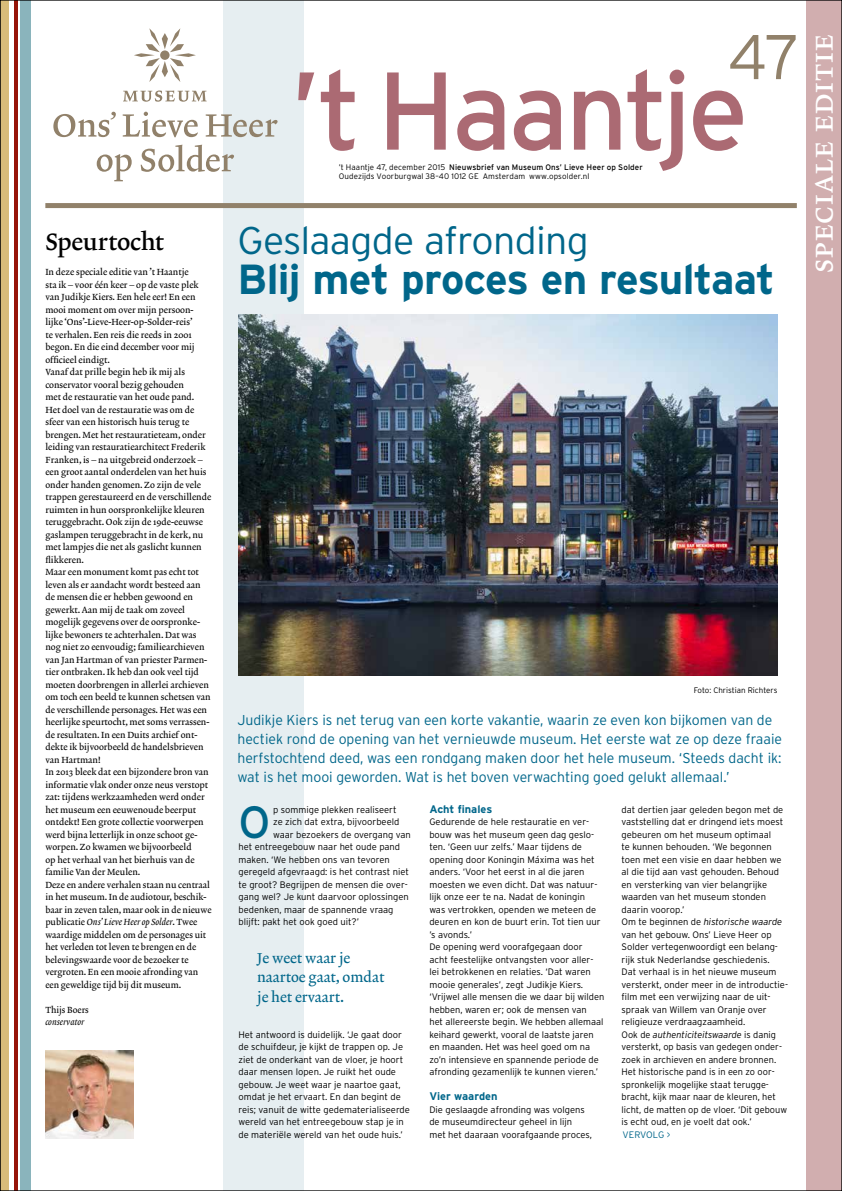
<style>
.page{position:relative;width:842px;height:1191px;background:#fff}
.page>*{position:absolute;margin:0;border:0;box-sizing:border-box;transform-origin:0 0}
.t1{font:110.2px "Interstate";letter-spacing:-.035em;color:#ab6a73}
.t2{font:300 63px "Interstate";color:#91816a}
.t3{font:45.1px "Interstate";color:#00668a}
.t4{font:700 42px "Interstate";letter-spacing:-.02em;color:#00668a}
.t5{font:300 38.5px "Interstate";letter-spacing:-.02em;color:#00668a}
.t6{font:32px "Lexicon No 2 A Roman SC";letter-spacing:.035em;color:#fff}
.t7{font:24px "Lexicon No 2 B Roman Txt";letter-spacing:-.01em;color:#000}
.t8{font:14.5px/19.5px "Lexicon No 2 A Roman Txt";color:#00668a}
.t9{font:300 14.3px/18.7px "Interstate";color:#00668a}
.t10{font:700 11px "Interstate";color:#00668a}
.t11{font:300 9.4px/12.5px "Interstate";color:#000}
.t12{font:300 9.4px "Interstate";letter-spacing:-.01em;color:#00668a}
.t13{font:9px/12.5px "Lexicon No 2 A Roman Txt";color:#000}
.t14{font:9px/12.5px "Lexicon No 2 A Roman Osf";color:#000}
.t15{font:9px "Lexicon No 2 A Italic Txt";color:#000}
.t16{font:300 8px/9.6px "Interstate";letter-spacing:.01em;color:#000}
.s1{font-family:"Lexicon No 2 A Roman Txt"}
.s2{font-family:"Lexicon No 2 A Roman Osf"}
.s3{font-weight:400}
.s4{font-style:italic}
</style>
<div class="page">
<div style="left:806px;top:0;width:36px;height:1191px;background:#d1aeaf"></div>
<div style="left:223px;top:0;width:81px;height:1191px;background:#e6eef1"></div>
<img style="left:45px;top:1050px;width:88px;height:88px">
<div style="left:45px;top:203px;width:752px;height:5px;background:#91816a"></div>
<img style="left:238px;top:315px;width:539px;height:360px">
<svg style="left:123px;top:90px;width:84px;height:12px"></svg>
<svg style="left:97px;top:145px;width:137px;height:36px"></svg>
<svg style="left:134px;top:28px;width:62px;height:54px"></svg>
<svg style="left:53px;top:112px;width:225px;height:25px"></svg>
<div style="left:20px;top:0;width:10px;height:1191px;background:#8ab4bc"></div>
<div style="left:0;top:0;width:9px;height:1191px;background:#d8bc7a"></div>
<hr style="left:14px;top:0;width:3px;height:1191px;background:#961409">
<h3 class="t7" style="left:45px;top:228px;width:120px">Speurtocht</h3>
<p class="t13" style="left:45px;top:266px;width:168px">In deze speciale editie van ’t Haantje<br>sta ik – voor één keer – op de vaste plek van Judikje Kiers. Een hele eer! En een mooi moment om over mijn persoon&shy;lijke ‘Ons’-Lieve-Heer-op-Solder-reis’<br>te verhalen. Een reis die reeds in 2001 begon. En die eind december voor mij officieel eindigt.<br>Vanaf dat prille begin heb ik mij als conservator vooral bezig gehouden<br>met de restauratie van het oude pand.<br>Het doel van de restauratie was om de sfeer van een historisch huis terug te brengen. Met het restauratieteam, onder leiding van restauratiearchitect Frederik Franken, is – na uitgebreid onderzoek – een groot aantal onderdelen van het huis onder handen genomen. Zo zijn de vele trappen gerestaureerd en de verschillende ruimten in hun oorspronkelijke kleuren teruggebracht. Ook zijn de 19de-eeuwse gaslampen teruggebracht in de kerk, nu met lampjes die net als gaslicht kunnen flikkeren.<br>Maar een monument komt pas echt tot leven als er aandacht wordt besteed aan de mensen die er hebben gewoond en gewerkt. Aan mij de taak om zoveel mogelijk gegevens over de oorspronke&shy;lijke bewoners te achterhalen. Dat was nog niet zo eenvoudig; familiearchieven van Jan Hartman of van priester Parmen&shy;tier ontbraken. Ik heb dan ook veel tijd moeten doorbrengen in allerlei archieven om toch een beeld te kunnen schetsen van de verschillende personages. Het was een heerlijke speurtocht, met soms verrassen&shy;de resultaten. In een Duits archief ont&shy;dekte ik bijvoorbeeld de handelsbrieven van Hartman!<br>In 2013 bleek dat een bijzondere bron van informatie vlak onder onze neus verstopt zat: tijdens werkzaamheden werd onder het museum een eeuwenoude beerput ontdekt! Een grote collectie voorwerpen werd bijna letterlijk in onze schoot ge&shy;worpen. Zo kwamen we bijvoorbeeld<br>op het verhaal van het bierhuis van de familie Van der Meulen.<br>Deze en andere verhalen staan nu centraal in het museum. In de audiotour, beschik&shy;baar in zeven talen, maar ook in de nieuwe</p>
<p class="t15" style="left:45px;top:917px;width:154px"><span class="s1">publicatie</span> Ons’ Lieve Heer op Solder<span class="s1">. Twee</span></p>
<p class="t13" style="left:45px;top:929px;width:162px">waardige middelen om de personages uit het verleden tot leven te brengen en de belevingswaarde voor <span class="s2">de bezoeker te</span></p>
<p class="t14" style="left:45px;top:966px;width:154px">vergroten. En een mooie afronding van een geweldige tijd bij dit museum.</p>
<p class="t13" style="left:45px;top:1004px;width:45px">Thijs Boers</p>
<p class="t15" style="left:45px;top:1017px;width:41px">conservator</p>
<h2 class="t2" style="left:728px;top:22px;width:74px">47</h2>
<h1 class="t1" style="left:291px;top:49px;width:459px">’t Haantje</h1>
<p class="t16" style="left:339px;top:162px;width:306px">’t Haantje 47, december 2015 <span class="s3">Nieuwsbrief van Museum Ons’ Lieve Heer op Solder<br></span>Oudezijds Voorburgwal 38–40 1012 GE Amsterdam www.opsolder.nl</p>
<h3 class="t5" style="left:237px;top:219px;width:353px">Geslaagde afronding</h3>
<h3 class="t4" style="left:237px;top:256px;width:539px">Blij met proces en resultaat</h3>
<h3 class="t6" style="left:803px;top:273px;width:241px;rotate:-90deg">speciale editie</h3>
<p class="t16" style="left:694px;top:685px;width:85px">Foto: Christian Richters</p>
<p class="t9" style="left:237px;top:710px;width:546px">Judikje Kiers is net terug van een korte vakantie, waarin ze even kon bijkomen van de hectiek rond de opening van het vernieuwde museum. Het eerste wat ze op deze fraaie herfstochtend deed, was een rondgang maken door het hele museum. ‘Steeds dacht ik: wat is het mooi geworden. Wat is het boven verwachting goed gelukt allemaal.’</p>
<h3 class="t3" style="left:238px;top:796px;width:33px">O</h3>
<p class="t11" style="left:273px;top:803px;width:125px">p sommige plekken realiseert</p>
<p class="t11" style="left:273px;top:815px;width:128px">ze zich dat extra, bijvoorbeeld</p>
<p class="t11" style="left:273px;top:828px;width:139px">waar bezoekers de overgang van</p>
<p class="t11" style="left:238px;top:840px;width:163px">het entreegebouw naar het oude pand</p>
<p class="t11" style="left:238px;top:853px;width:153px">maken. ‘We hebben ons van tevoren</p>
<p class="t11" style="left:238px;top:865px;width:172px">geregeld afgevraagd: is het contrast niet</p>
<p class="t11" style="left:238px;top:878px;width:171px">te groot? Begrijpen de mensen die over-</p>
<p class="t11" style="left:238px;top:890px;width:172px">gang wel? Je kunt daarvoor oplossingen</p>
<p class="t11" style="left:238px;top:903px;width:157px">bedenken, maar de spannende vraag</p>
<p class="t11" style="left:238px;top:915px;width:122px">blijft: pakt het ook goed uit?’</p>
<h3 class="t8" style="left:257px;top:948px;width:129px">Je weet waar je naartoe gaat, omdat je het ervaart.</h3>
<p class="t11" style="left:238px;top:1028px;width:173px">Het antwoord is duidelijk. ‘Je gaat door de schuifdeur, je kijkt de trappen op. Je ziet de onderkant van de vloer, je hoort daar mensen lopen. Je ruikt het oude gebouw. Je weet waar je naartoe gaat, omdat je het ervaart. En dan begint de reis; vanuit de witte gedematerialiseerde wereld van het entreegebouw stap je in de materiële wereld van het oude huis.’</p>
<p class="t10" style="left:429px;top:802px;width:64px">Acht finales</p>
<p class="t11" style="left:429px;top:815px;width:177px">Gedurende de hele restauratie en ver&shy;bouw was het museum geen dag geslo&shy;ten. ‘Geen uur zelfs.’ Maar tijdens de opening door Koningin Máxima was het anders. ‘Voor het eerst in al die jaren moesten we even dicht. Dat was natuur&shy;lijk onze eer te na. Nadat de koningin<br>was vertrokken, openden we meteen de deuren en kon de buurt erin. Tot tien uur ’s avonds.’<br>De opening werd voorafgegaan door<br>acht feestelijke ontvangsten voor aller&shy;lei betrokkenen en relaties. ‘Dat waren mooie generales’, zegt Judikje Kiers. ‘Vrijwel alle mensen die we daar bij wilden hebben, waren er; ook de mensen van<br>het allereerste begin. We hebben allemaal keihard gewerkt, vooral de laatste jaren en maanden. Het was heel goed om na zo’n intensieve en spannende periode de afronding gezamenlijk te kunnen vieren.’</p>
<p class="t10" style="left:429px;top:1090px;width:70px">Vier waarden</p>
<p class="t11" style="left:429px;top:1103px;width:164px">Die geslaagde afronding was volgens de museumdirecteur geheel in lijn<br>met het daaraan voorafgaande proces,</p>
<p class="t11" style="left:621px;top:803px;width:168px">dat dertien jaar geleden begon met de vaststelling dat er dringend iets moest gebeuren om het museum optimaal<br>te kunnen behouden. ‘We begonnen toen met een visie en daar hebben we al die tijd aan vast gehouden. Behoud en versterking van vier belangrijke waarden van het museum stonden daarin voorop.’<br>Om te beginnen de <span class="s4">historische waarde </span>van het gebouw. Ons’ Lieve Heer op Solder vertegenwoordigt een belang&shy;rijk stuk Nederlandse geschiedenis.<br>Dat verhaal is in het nieuwe museum versterkt, onder meer in de introductie&shy;film met een verwijzing naar de uit&shy;spraak van Willem van Oranje over religieuze verdraagzaamheid.<br>Ook de <span class="s4">authenticiteitswaarde</span> is danig versterkt, op basis van gedegen onder&shy;zoek in archieven en andere bronnen.<br>Het historische pand is in een zo oor&shy;spronkelijk mogelijke staat terugge&shy;bracht, kijk maar naar de kleuren, het licht, de matten op de vloer. ‘Dit gebouw is echt oud, en je voelt dat ook.’</p>
<p class="t12" style="left:622px;top:1129px;width:49px">VERVOLG &gt;</p>
</div>
